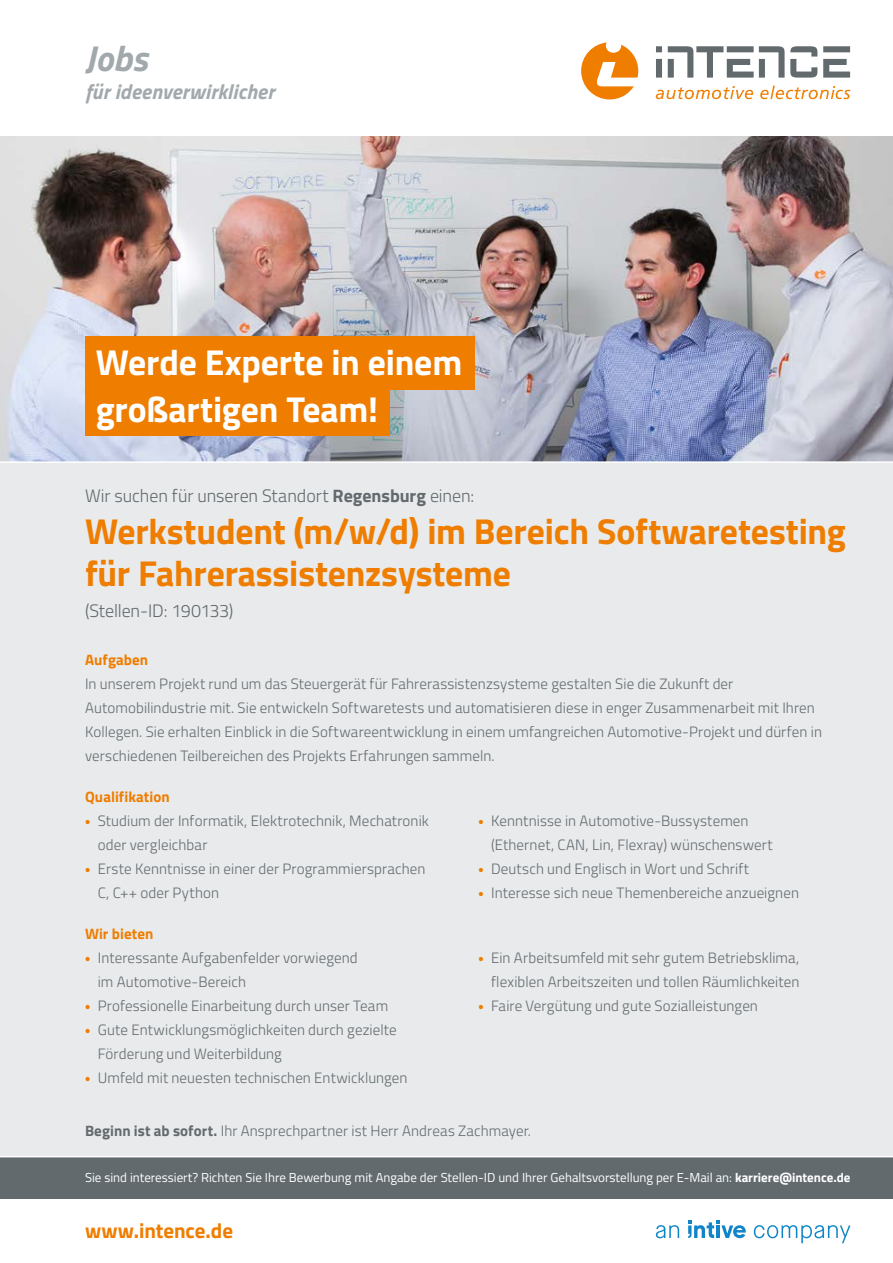
<style>
.page{position:relative;width:893px;height:1263px;background:#fff}
.page>*{position:absolute;margin:0;border:0;box-sizing:border-box;transform-origin:0 0}
.t1{font:700 36px/42px "Titillium Web";letter-spacing:-.005em;color:#ef7d00}
.t2{font:700 36px "Titillium Web";letter-spacing:-.005em;color:#fff}
.t3{font:italic 700 36px "Titillium Web";color:#a2a9ad}
.t4{font:italic 700 21px "Titillium Web";letter-spacing:.01em;color:#a2a9ad}
.t5{font:700 21px "Titillium Web";color:#ef7d00}
.t6{font:300 18px "Titillium Web";letter-spacing:-.005em;color:#626a6e}
.t7{font:300 15px/24px "Titillium Web";letter-spacing:.005em;color:#626a6e}
.t8{font:700 15px "Titillium Web";letter-spacing:.005em;color:#ef7d00}
.t9{font:12.9px "Titillium Web";color:#fff}
.s1{font-weight:700}
.s2{font-family:"Source Sans Pro";font-weight:700;color:#ef7d00}
</style>
<div class="page">
<div style="left:0;top:136px;width:893px;height:1063px;background:#e8eaeb"></div>
<img style="left:0;top:136px;width:893px;height:325px">
<svg style="left:688px;top:1220px;width:58px;height:18px"></svg>
<svg style="left:754px;top:1225px;width:96px;height:18px"></svg>
<svg style="left:656px;top:1225px;width:23px;height:13px"></svg>
<svg style="left:656px;top:46px;width:6px;height:32px"></svg>
<svg style="left:668px;top:46px;width:149px;height:32px"></svg>
<svg style="left:823px;top:46px;width:27px;height:32px"></svg>
<svg style="left:581px;top:43px;width:57px;height:56px"></svg>
<svg style="left:656px;top:86px;width:194px;height:13px"></svg>
<div style="left:0;top:1157px;width:893px;height:42px;background:#626a6e"></div>
<hr style="left:0;top:461px;width:893px;height:2px;background:#fff">
<hr style="left:0;top:1156px;width:893px;height:1px;background:#fff">
<div style="left:85px;top:383px;width:304px;height:53px;background:#ef7d00"></div>
<div style="left:85px;top:336px;width:389px;height:53px;background:#ef7d00"></div>
<h1 class="t3" style="left:85px;top:30px;width:64px">Jobs</h1>
<h2 class="t4" style="left:85px;top:76px;width:191px">für ideenverwirklicher</h2>
<h1 class="t2" style="left:96px;top:335px;width:368px">Werde Experte in einem</h1>
<h1 class="t2" style="left:96px;top:381px;width:284px">großartigen Team!</h1>
<p class="t6" style="left:85px;top:482px;width:391px">Wir suchen für unseren Standort <span class="s1">Regensburg</span> einen:</p>
<h1 class="t1" style="left:85px;top:508px;width:762px">Werkstudent (m/w/d) im Bereich Softwaretesting für Fahrerassistenzsysteme</h1>
<p class="t6" style="left:85px;top:598px;width:150px">(Stellen-ID: 190133)</p>
<p class="t8" style="left:85px;top:648px;width:65px">Aufgaben</p>
<p class="t7" style="left:85px;top:671px;width:738px">In unserem Projekt rund um das Steuergerät für Fahrerassistenzsysteme gestalten Sie die Zukunft der Automobilindustrie mit. Sie entwickeln Softwaretests und automatisieren diese in enger Zusammenarbeit mit Ihren Kollegen. Sie erhalten Einblick in die Softwareentwicklung in einem umfangreichen Automotive-Projekt und dürfen in verschiedenen Teilbereichen des Projekts Erfahrungen sammeln.</p>
<p class="t8" style="left:85px;top:785px;width:86px">Qualifikation</p>
<p class="t7" style="left:98px;top:808px;width:333px;text-indent:-13px"><span class="s2">•</span> Studium der Informatik, Elektrotechnik, Mechatronik oder vergleichbar</p>
<p class="t7" style="left:98px;top:856px;width:329px;text-indent:-13px"><span class="s2">•</span> Erste Kenntnisse in einer der Programmiersprachen<br>C, C++ oder Python</p>
<p class="t7" style="left:491px;top:808px;width:283px;text-indent:-13px"><span class="s2">•</span> Kenntnisse in Automotive-Bussystemen (Ethernet, CAN, Lin, Flexray) wünschenswert</p>
<p class="t7" style="left:478px;top:856px;width:272px"><span class="s2">•</span> Deutsch und Englisch in Wort und Schrift</p>
<p class="t7" style="left:478px;top:880px;width:322px"><span class="s2">•</span> Interesse sich neue Themenbereiche anzueignen</p>
<p class="t8" style="left:85px;top:922px;width:70px">Wir bieten</p>
<p class="t7" style="left:98px;top:945px;width:261px;text-indent:-13px"><span class="s2">•</span> Interessante Aufgabenfelder vorwiegend im Automotive-Bereich</p>
<p class="t7" style="left:85px;top:993px;width:305px"><span class="s2">•</span> Professionelle Einarbeitung durch unser Team</p>
<p class="t7" style="left:98px;top:1017px;width:301px;text-indent:-13px"><span class="s2">•</span> Gute Entwicklungsmöglichkeiten durch gezielte<br>Förderung und Weiterbildung</p>
<p class="t7" style="left:85px;top:1065px;width:324px"><span class="s2">•</span> Umfeld mit neuesten technischen Entwicklungen</p>
<p class="t7" style="left:478px;top:945px;width:323px;text-align:right"><span class="s2">•</span> Ein Arbeitsumfeld mit sehr gutem Betriebsklima, flexiblen Arbeitszeiten und tollen Räumlichkeiten</p>
<p class="t7" style="left:478px;top:993px;width:281px"><span class="s2">•</span> Faire Vergütung und gute Sozialleistungen</p>
<p class="t7" style="left:85px;top:1118px;width:447px"><span class="s1">Beginn ist ab sofort.</span> Ihr Ansprechpartner ist Herr Andreas Zachmayer.</p>
<p class="t9" style="left:85px;top:1168px;width:767px">Sie sind interessiert? Richten Sie Ihre Bewerbung mit Angabe der Stellen-ID und Ihrer Gehaltsvorstellung per E-Mail an: <span class="s1">karriere@intence.de</span></p>
<h2 class="t5" style="left:85px;top:1215px;width:150px">www.intence.de</h2>
</div>
